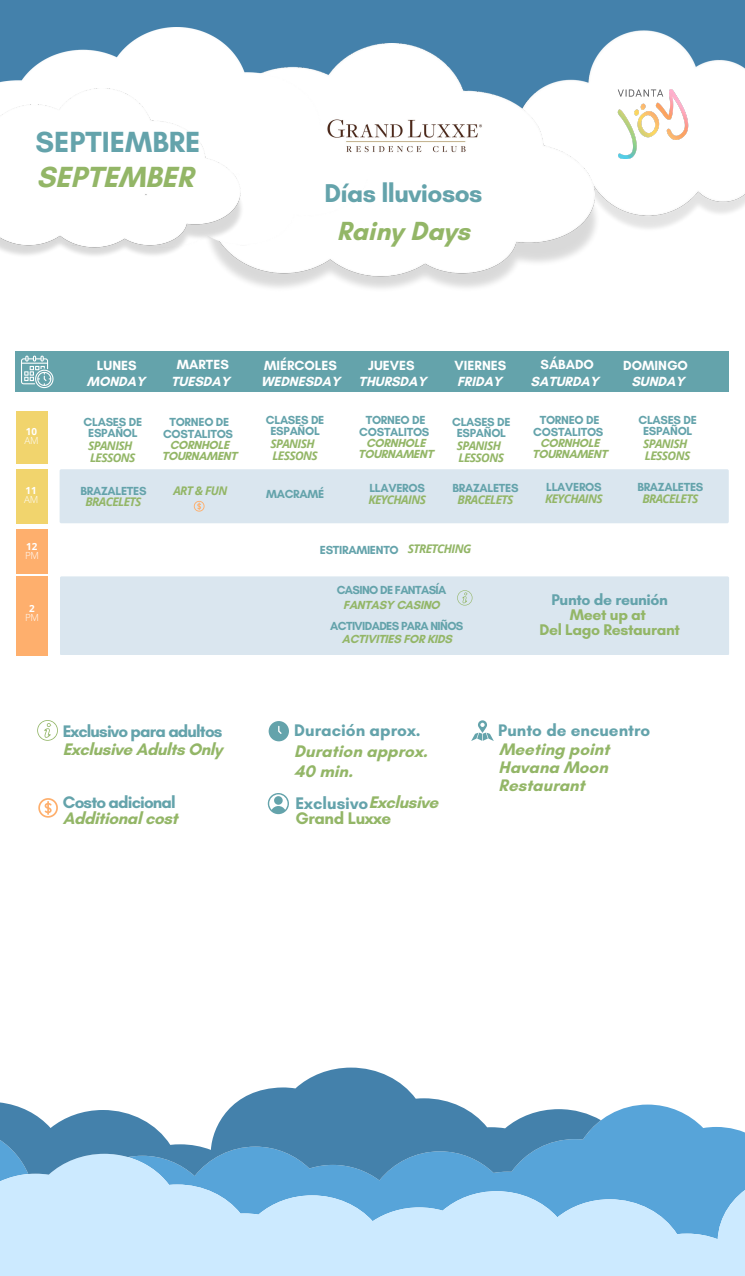
<style>
.page{position:relative;width:745px;height:1276px;background:#fff}
.page>*{position:absolute;margin:0;border:0;box-sizing:border-box;transform-origin:0 0}
.t1{font:700 29.7px "Glacial Indifference";color:#64a3ab}
.t2{font:700 29.7px "Glacial Indifference";color:#93b667}
.t3{font:700 26.7px "Glacial Indifference";color:#93b667}
.t4{font:700 26.25px "Glacial Indifference";letter-spacing:-.025em;color:#64a3ab}
.t5{font:700 17.1px "Glacial Indifference";color:#64a3ab}
.t6{font:700 17.1px "Glacial Indifference";color:#93b667}
.t7{font:700 17.1px "Glacial Indifference";letter-spacing:-.025em;color:#93b667}
.t8{font:700 17.02px "Glacial Indifference";letter-spacing:-.05em;color:#64a3ab}
.t9{font:700 17.02px "Glacial Indifference";letter-spacing:-.025em;color:#93b667}
.t10{font:700 17.02px/17.4px "Glacial Indifference";color:#93b667}
.t11{font:700 17.02px "Glacial Indifference";color:#64a3ab}
.t12{font:700 15.75px/15.1px "Glacial Indifference";letter-spacing:-.025em;color:#93b667;text-align:center}
.t13{font:700 13.5px "Glacial Indifference";color:#fff}
.t14{font:700 11.93px/11.2px "Glacial Indifference";letter-spacing:-.025em;color:#64a3ab;text-align:center}
.t15{font:italic 700 11.93px/11.2px "Open Sans";letter-spacing:-.055em;color:#93b667}
.t16{font:700 11.93px/11.2px "Glacial Indifference";letter-spacing:-.025em;color:#93b667;text-align:center}
.t17{font:700 11.93px "Glacial Indifference";letter-spacing:-.05em;color:#64a3ab}
.t18{font:300 9.82px "Open Sans";letter-spacing:-.035em;color:#fff}
.t19{font:700 9.82px "Open Sans";color:#fff}
.s1{color:#64a3ab}
.s2{color:#93b667}
</style>
<div class="page">
<div style="left:0;top:0;width:744px;height:1276px;background:#4481ab"></div>
<div style="left:0;top:112px;width:744px;height:1139px;background:#fff"></div>
<svg style="left:600px;top:1104px;width:144px;height:50px;fill:#57a4d9"></svg>
<svg style="left:0;top:1154px;width:744px;height:122px;background:#b3dbf6"></svg>
<svg style="left:0;top:1067px;width:600px;height:121px"></svg>
<img style="left:607px;top:30px;width:137px;height:199px">
<img style="left:220px;top:44px;width:400px;height:245px">
<img style="left:617px;top:89px;width:70px;height:69px">
<img style="left:0;top:28px;width:368px;height:219px">
<img style="left:0;top:89px;width:257px;height:172px">
<svg style="left:273px;top:219px;width:13px;height:20px"></svg>
<div style="left:16px;top:411px;width:32px;height:52px;background:#f1d46d"></div>
<div style="left:60px;top:469px;width:668px;height:54px;background:#dae6ef;border-radius:2px"></div>
<div style="left:16px;top:469px;width:32px;height:54px;background:#f1d46d"></div>
<div style="left:16px;top:529px;width:32px;height:44px;background:#feaf6d"></div>
<div style="left:16px;top:576px;width:32px;height:79px;background:#feaf6d"></div>
<div style="left:60px;top:576px;width:668px;height:79px;background:#dae6ef;border-radius:2px"></div>
<svg style="left:194px;top:501px;width:10px;height:10px"></svg>
<div style="left:16px;top:352px;width:712px;height:40px;background:#64a3ab"></div>
<svg style="left:21px;top:356px;width:32px;height:32px"></svg>
<svg style="left:37px;top:720px;width:21px;height:21px"></svg>
<svg style="left:268px;top:721px;width:21px;height:20px"></svg>
<svg style="left:471px;top:720px;width:22px;height:21px"></svg>
<svg style="left:38px;top:798px;width:20px;height:20px"></svg>
<svg style="left:268px;top:793px;width:21px;height:21px"></svg>
<div style="left:274px;top:796px;width:8px;height:9px;background:#64a3ab;border-radius:50%"></div>
<img style="left:326px;top:97px;width:156px;height:81px">
<svg style="left:457px;top:590px;width:15px;height:15px"></svg>
<p class="t1" style="left:36px;top:124px;width:166px">SEPTIEMBRE</p>
<p class="t2" style="left:36px;top:159px;width:158px">SEPTEMBER</p>
<p class="t4" style="left:324px;top:177px;width:159px">Días lluviosos</p>
<h4 class="t3" style="left:336px;top:214px;width:135px">Rainy Days</h4>
<h4 class="t19" style="left:26px;top:425px;width:13px">10</h4>
<h4 class="t18" style="left:25px;top:433px;width:16px">AM</h4>
<p class="t13" style="left:97px;top:357px;width:41px">LUNES</p>
<p class="t13" style="left:177px;top:356px;width:53px">MARTES</p>
<p class="t13" style="left:264px;top:357px;width:74px">MIÉRCOLES</p>
<h5 class="t13" style="left:368px;top:357px;width:48px">JUEVES</h5>
<h5 class="t13" style="left:454px;top:357px;width:53px">VIERNES</h5>
<h5 class="t13" style="left:540px;top:356px;width:55px">SÁBADO</h5>
<h5 class="t13" style="left:623px;top:357px;width:66px">DOMINGO</h5>
<h5 class="t13" style="left:87px;top:374px;width:60px">MONDAY</h5>
<h5 class="t13" style="left:171px;top:373px;width:60px">TUESDAY</h5>
<h5 class="t13" style="left:261px;top:374px;width:81px">WEDNESDAY</h5>
<h5 class="t13" style="left:358px;top:374px;width:69px">THURSDAY</h5>
<h5 class="t13" style="left:457px;top:374px;width:46px">FRIDAY</h5>
<h5 class="t13" style="left:530px;top:373px;width:70px">SATURDAY</h5>
<h5 class="t13" style="left:631px;top:374px;width:55px">SUNDAY</h5>
<h5 class="t14" style="left:266px;top:414px;width:60px">CLASES DE<br>ESPAÑOL</h5>
<h5 class="t15" style="left:270px;top:438px;width:49px">SPANISH<br>LESSONS</h5>
<h5 class="t14" style="left:638px;top:414px;width:60px">CLASES DE<br>ESPAÑOL</h5>
<h5 class="t15" style="left:642px;top:438px;width:49px">SPANISH<br>LESSONS</h5>
<h5 class="t14" style="left:359px;top:414px;width:72px">TORNEO DE<br>COSTALITOS</h5>
<h5 class="t16" style="left:358px;top:437px;width:76px">CORNHOLE<br>TOURNAMENT</h5>
<p class="t14" style="left:533px;top:414px;width:72px">TORNEO DE<br>COSTALITOS</p>
<h5 class="t16" style="left:532px;top:437px;width:76px">CORNHOLE<br>TOURNAMENT</h5>
<p class="t14" style="left:84px;top:416px;width:60px">CLASES DE<br>ESPAÑOL</p>
<h1 class="t15" style="left:88px;top:440px;width:49px">SPANISH<br>LESSONS</h1>
<h5 class="t14" style="left:452px;top:416px;width:60px">CLASES DE<br>ESPAÑOL</h5>
<h5 class="t15" style="left:456px;top:440px;width:49px">SPANISH<br>LESSONS</h5>
<h4 class="t14" style="left:163px;top:417px;width:72px">TORNEO DE<br>COSTALITOS</h4>
<h4 class="t16" style="left:162px;top:439px;width:76px">CORNHOLE<br>TOURNAMENT</h4>
<h4 class="t19" style="left:25px;top:484px;width:13px">11</h4>
<h4 class="t18" style="left:24px;top:492px;width:16px">AM</h4>
<h2 class="t14" style="left:80px;top:485px;width:67px">BRAZALETES</h2>
<h2 class="t15" style="left:85px;top:496px;width:57px">BRACELETS</h2>
<h4 class="t15" style="left:173px;top:485px;width:56px">ART &amp; FUN</h4>
<h4 class="t14" style="left:266px;top:488px;width:60px">MACRAMÉ</h4>
<h5 class="t14" style="left:369px;top:482px;width:57px">LLAVEROS</h5>
<h5 class="t15" style="left:368px;top:494px;width:59px">KEYCHAINS</h5>
<h5 class="t14" style="left:452px;top:482px;width:67px">BRAZALETES</h5>
<h5 class="t15" style="left:457px;top:493px;width:57px">BRACELETS</h5>
<h5 class="t14" style="left:546px;top:481px;width:57px">LLAVEROS</h5>
<h5 class="t15" style="left:545px;top:493px;width:59px">KEYCHAINS</h5>
<h5 class="t14" style="left:637px;top:481px;width:67px">BRAZALETES</h5>
<h5 class="t15" style="left:642px;top:492px;width:57px">BRACELETS</h5>
<h1 class="t19" style="left:26px;top:540px;width:13px">12</h1>
<p class="t18" style="left:25px;top:549px;width:15px">PM</p>
<p class="t14" style="left:320px;top:544px;width:80px">ESTIRAMIENTO</p>
<p class="t15" style="left:407px;top:542px;width:65px">STRETCHING</p>
<h4 class="t19" style="left:29px;top:601px;width:7px">2</h4>
<h4 class="t18" style="left:25px;top:610px;width:15px">PM</h4>
<h4 class="t17" style="left:336px;top:583px;width:111px">CASINO DE FANTASÍA</h4>
<h4 class="t16" style="left:343px;top:599px;width:98px">FANTASY CASINO</h4>
<p class="t17" style="left:330px;top:619px;width:135px">ACTIVIDADES PARA NIÑOS</p>
<h4 class="t16" style="left:341px;top:633px;width:112px">ACTIVITIES FOR KIDS</h4>
<h3 class="t12" style="left:539px;top:592px;width:142px"><span class="s1">Punto de reunión<br></span>Meet up at<br>Del Lago Restaurant</h3>
<p class="t8" style="left:63px;top:721px;width:161px">Exclusivo para adultos</p>
<h5 class="t5" style="left:294px;top:720px;width:128px">Duración aprox.</h5>
<h5 class="t6" style="left:294px;top:740px;width:135px">Duration approx.</h5>
<h5 class="t6" style="left:294px;top:761px;width:60px">40 min.</h5>
<h5 class="t9" style="left:63px;top:738px;width:161px">Exclusive Adults Only</h5>
<p class="t8" style="left:63px;top:792px;width:114px">Costo adicional</p>
<h3 class="t5" style="left:295px;top:792px;width:144px">Exclusivo<span class="s2">Exclusive</span></h3>
<h3 class="t7" style="left:295px;top:807px;width:97px">Grand Luxxe</h3>
<h3 class="t9" style="left:63px;top:807px;width:116px">Additional cost</h3>
<h3 class="t11" style="left:498px;top:720px;width:154px">Punto de encuentro</h3>
<p class="t10" style="left:498px;top:740px;width:112px">Meeting point</p>
<h3 class="t10" style="left:498px;top:758px;width:111px">Havana Moon<br>Restaurant</h3>
</div>
